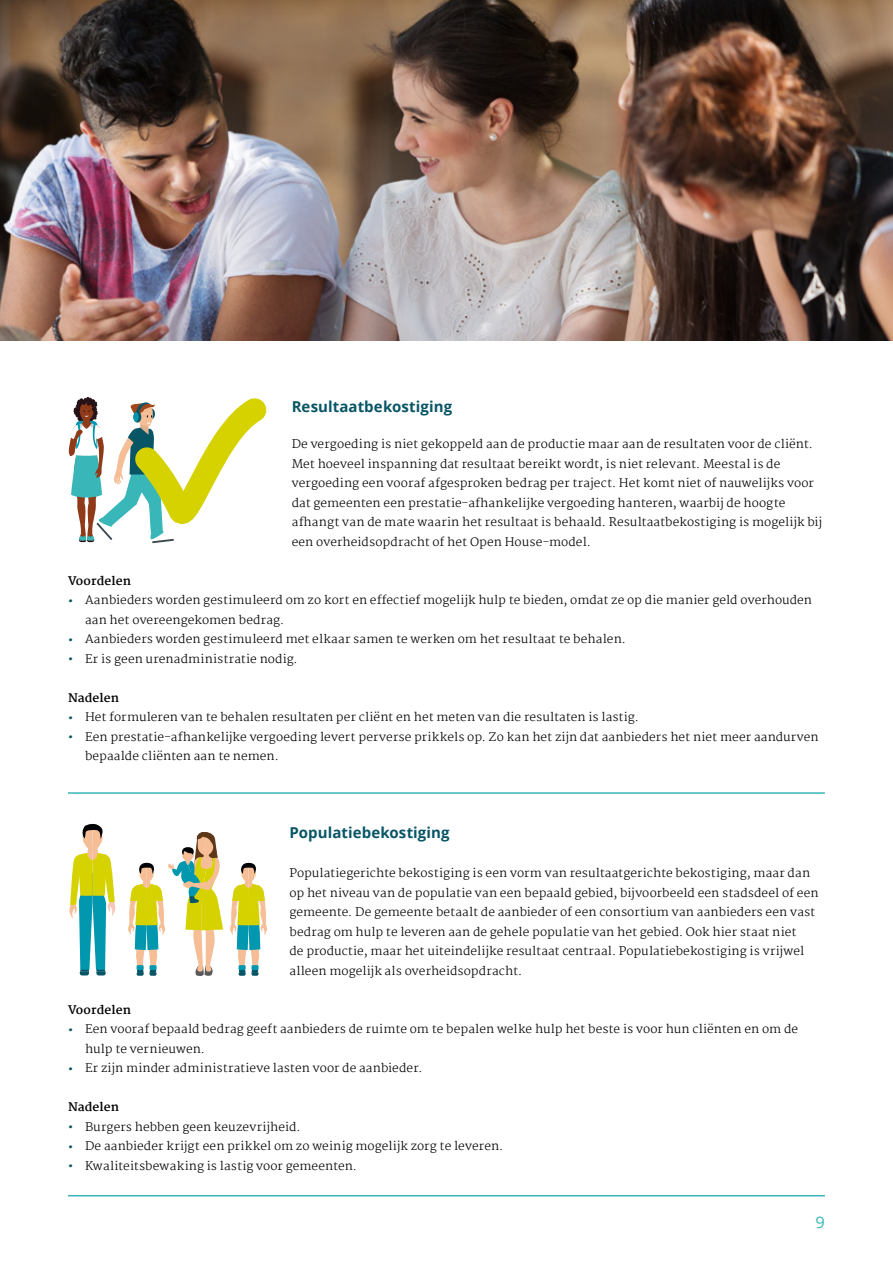
<style>
.page{position:relative;width:893px;height:1263px;background:#fff}
.page>*{position:absolute;margin:0;border:0;box-sizing:border-box;transform-origin:0 0}
.t1{font:16.05px "Open Sans";color:#39b6b8}
.t2{font:700 15px "Open Sans";letter-spacing:.005em;color:#085565}
.t3{font:300 11.7px/19.5px "Martel";letter-spacing:.005em;color:#000}
.t4{font:700 11.7px "Martel";letter-spacing:.005em;color:#000}
.s1{font-weight:700;color:#085565}
</style>
<div class="page">
<svg style="left:69px;top:397px;width:198px;height:146px"></svg>
<hr style="left:68px;top:792px;width:757px;height:2px;background:#39b6b8">
<svg style="left:69px;top:824px;width:47px;height:151px"></svg>
<svg style="left:128px;top:832px;width:95px;height:144px"></svg>
<svg style="left:230px;top:863px;width:37px;height:113px"></svg>
<div style="left:251px;top:965px;width:8px;height:5px;background:#0198af"></div>
<img style="left:0;top:0;width:893px;height:340px">
<hr style="left:68px;top:1195px;width:757px;height:1px;background:#39b6b8">
<p class="t2" style="left:292px;top:396px;width:162px">Resultaatbekostiging</p>
<p class="t3" style="left:292px;top:434px;width:532px">De vergoeding is niet gekoppeld aan de productie maar aan de resultaten voor de cliënt.<br>Met hoeveel inspanning dat resultaat bereikt wordt, is niet relevant. Meestal is de vergoeding een vooraf afgesproken bedrag per traject. Het komt niet of nauwelijks voor dat gemeenten een prestatie-afhankelijke vergoeding hanteren, waarbij de hoogte afhangt van de mate waarin het resultaat is behaald. Resultaatbekostiging is mogelijk bij een overheidsopdracht of het Open House-model.</p>
<p class="t4" style="left:68px;top:574px;width:64px">Voordelen</p>
<p class="t3" style="left:85px;top:590px;width:728px;text-indent:-17px"><span class="s1">•</span> Aanbieders worden gestimuleerd om zo kort en effectief mogelijk hulp te bieden, omdat ze op die manier geld overhouden aan het overeengekomen bedrag.</p>
<p class="t3" style="left:68px;top:629px;width:559px"><span class="s1">•</span> Aanbieders worden gestimuleerd met elkaar samen te werken om het resultaat te behalen.</p>
<p class="t3" style="left:68px;top:649px;width:231px"><span class="s1">•</span> Er is geen urenadministratie nodig.</p>
<p class="t4" style="left:68px;top:691px;width:53px">Nadelen</p>
<p class="t3" style="left:68px;top:707px;width:572px"><span class="s1">•</span> Het formuleren van te behalen resultaten per cliënt en het meten van die resultaten is lastig.</p>
<p class="t3" style="left:85px;top:727px;width:735px;text-indent:-17px"><span class="s1">•</span> Een prestatie-afhankelijke vergoeding levert perverse prikkels op. Zo kan het zijn dat aanbieders het niet meer aandurven bepaalde cliënten aan te nemen.</p>
<p class="t2" style="left:289px;top:822px;width:162px">Populatiebekostiging</p>
<p class="t3" style="left:289px;top:863px;width:531px">Populatiegerichte bekostiging is een vorm van resultaatgerichte bekostiging, maar dan op het niveau van de populatie van een bepaald gebied, bijvoorbeeld een stadsdeel of een gemeente. De gemeente betaalt de aanbieder of een consortium van aanbieders een vast bedrag om hulp te leveren aan de gehele populatie van het gebied. Ook hier staat niet<br>de productie, maar het uiteindelijke resultaat centraal. Populatiebekostiging is vrijwel alleen mogelijk als overheidsopdracht.</p>
<p class="t4" style="left:68px;top:1003px;width:64px">Voordelen</p>
<p class="t3" style="left:85px;top:1019px;width:715px;text-indent:-17px"><span class="s1">•</span> Een vooraf bepaald bedrag geeft aanbieders de ruimte om te bepalen welke hulp het beste is voor hun cliënten en om de hulp te vernieuwen.</p>
<p class="t3" style="left:68px;top:1058px;width:356px"><span class="s1">•</span> Er zijn minder administratieve lasten voor de aanbieder.</p>
<p class="t4" style="left:68px;top:1100px;width:53px">Nadelen</p>
<p class="t3" style="left:68px;top:1117px;width:234px"><span class="s1">•</span> Burgers hebben geen keuzevrijheid.</p>
<p class="t3" style="left:68px;top:1136px;width:437px"><span class="s1">•</span> De aanbieder krijgt een prikkel om zo weinig mogelijk zorg te leveren.</p>
<p class="t3" style="left:68px;top:1156px;width:291px"><span class="s1">•</span> Kwaliteitsbewaking is lastig voor gemeenten.</p>
<h1 class="t1" style="left:815px;top:1211px;width:11px">9</h1>
</div>
